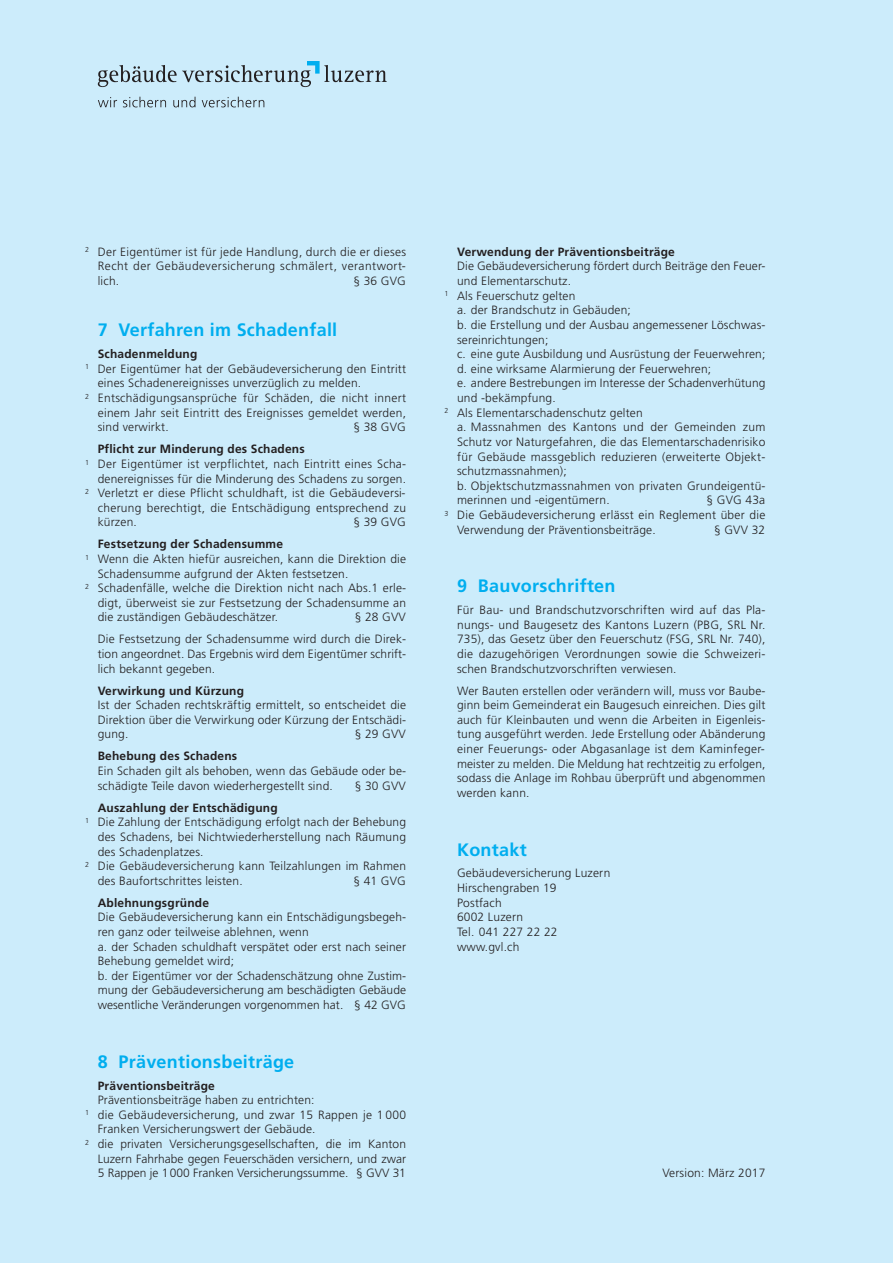
<style>
.page{position:relative;width:893px;height:1263px;background:#ccecfb}
.page>*{position:absolute;margin:0;border:0;box-sizing:border-box;transform-origin:0 0}
.t1{font:700 18px "Frutiger";letter-spacing:.015em;color:#00aeef}
.t2{font:300 12px/14.7px "Frutiger";letter-spacing:.015em;color:#231f20;text-align:justify}
.t3{font:700 12px "Frutiger";letter-spacing:.015em;color:#231f20}
.s1{font-family:"American Typewriter";font-weight:400}
</style>
<div class="page">
<svg style="left:98px;top:97px;width:19px;height:10px"></svg>
<svg style="left:123px;top:97px;width:43px;height:10px"></svg>
<svg style="left:173px;top:97px;width:22px;height:10px"></svg>
<svg style="left:202px;top:97px;width:62px;height:10px"></svg>
<svg style="left:98px;top:61px;width:289px;height:26px"></svg>
<p class="t2" style="left:98px;top:245px;width:310px;text-indent:-13px"><sup>2</sup> Der Eigentümer ist für jede Handlung, durch die er dieses Recht der Gebäudeversicherung schmälert, verantwort&shy;lich.</p>
<p class="t2" style="left:353px;top:274px;width:54px">§ 36 GVG</p>
<h1 class="t1" style="left:98px;top:323px;width:241px">7 Verfahren im Schadenfall</h1>
<p class="t3" style="left:98px;top:349px;width:101px">Schadenmeldung</p>
<p class="t2" style="left:85px;top:362px;width:322px"><sup>1</sup> Der Eigentümer hat der Gebäudeversicherung den Eintritt</p>
<p class="t2" style="left:98px;top:377px;width:265px">eines Schadenereignisses unverzüglich zu melden.</p>
<p class="t2" style="left:85px;top:391px;width:322px"><sup>2</sup> Entschädigungsansprüche für Schäden, die nicht innert</p>
<p class="t2" style="left:98px;top:406px;width:310px">einem Jahr seit Eintritt des Ereignisses gemeldet werden,</p>
<p class="t2" style="left:98px;top:421px;width:72px">sind verwirkt.</p>
<p class="t2" style="left:353px;top:421px;width:54px">§ 38 GVG</p>
<p class="t3" style="left:98px;top:444px;width:208px">Pflicht zur Minderung des Schadens</p>
<p class="t2" style="left:85px;top:457px;width:323px"><sup>1</sup> Der Eigentümer ist verpflichtet, nach Eintritt eines Scha-</p>
<p class="t2" style="left:98px;top:472px;width:310px">denereignisses für die Minderung des Schadens zu sorgen.</p>
<p class="t2" style="left:85px;top:486px;width:322px"><sup>2</sup> Verletzt er diese Pflicht schuldhaft, ist die Gebäudeversi-</p>
<p class="t2" style="left:98px;top:501px;width:310px">cherung berechtigt, die Entschädigung entsprechend zu</p>
<p class="t2" style="left:98px;top:516px;width:41px">kürzen.</p>
<p class="t2" style="left:353px;top:516px;width:54px">§ 39 GVG</p>
<p class="t3" style="left:98px;top:539px;width:187px">Festsetzung der Schadensumme</p>
<p class="t2" style="left:85px;top:552px;width:322px"><sup>1</sup> Wenn die Akten hiefür ausreichen, kann die Direktion die</p>
<p class="t2" style="left:98px;top:567px;width:252px">Schadensumme aufgrund der Akten festsetzen.</p>
<p class="t2" style="left:85px;top:582px;width:323px"><sup>2</sup> Schadenfälle, welche die Direktion nicht nach Abs.1 erle-</p>
<p class="t2" style="left:98px;top:596px;width:310px">digt, überweist sie zur Festsetzung der Schadensumme an</p>
<p class="t2" style="left:98px;top:611px;width:182px">die zuständigen Gebäudeschätzer.</p>
<p class="t2" style="left:98px;top:607px;width:310px;line-height:21.9px;text-align:right">§ 28 GVV<br>Die Festsetzung der Schadensumme wird durch die Direk-</p>
<p class="t2" style="left:98px;top:647px;width:310px">tion angeordnet. Das Ergebnis wird dem Eigentu<span class="s1">̈</span>mer schrift&shy;lich bekannt gegeben.</p>
<p class="t3" style="left:98px;top:686px;width:148px">Verwirkung und Kürzung</p>
<p class="t2" style="left:98px;top:699px;width:310px">Ist der Schaden rechtskräftig ermittelt, so entscheidet die Direktion über die Verwirkung oder Kürzung der Entschädi&shy;gung.</p>
<p class="t2" style="left:355px;top:728px;width:53px">§ 29 GVV</p>
<p class="t3" style="left:98px;top:751px;width:141px">Behebung des Schadens</p>
<p class="t2" style="left:98px;top:764px;width:310px">Ein Schaden gilt als behoben, wenn das Gebäude oder be&shy;schädigte Teile davon wiederhergestellt sind.</p>
<p class="t2" style="left:355px;top:779px;width:53px">§ 30 GVV</p>
<p class="t3" style="left:98px;top:803px;width:181px">Auszahlung der Entschädigung</p>
<p class="t2" style="left:85px;top:816px;width:322px"><sup>1</sup> Die Zahlung der Entschädigung erfolgt nach der Behebung</p>
<p class="t2" style="left:98px;top:830px;width:310px">des Schadens, bei Nichtwiederherstellung nach Räumung</p>
<p class="t2" style="left:98px;top:845px;width:107px">des Schadenplatzes.</p>
<p class="t2" style="left:85px;top:859px;width:322px"><sup>2</sup> Die Gebäudeversicherung kann Teilzahlungen im Rahmen</p>
<p class="t2" style="left:98px;top:874px;width:146px">des Baufortschrittes leisten.</p>
<p class="t2" style="left:353px;top:874px;width:54px">§ 41 GVG</p>
<p class="t3" style="left:98px;top:898px;width:113px">Ablehnungsgründe</p>
<p class="t2" style="left:98px;top:911px;width:310px;text-align:left">Die Gebäudeversicherung kann ein Entschädigungsbegeh&shy;ren ganz oder teilweise ablehnen, wenn<br>a. der Schaden schuldhaft verspätet oder erst nach seiner Behebung gemeldet wird;<br>b. der Eigentümer vor der Schadenschätzung ohne Zustim&shy;mung der Gebäudeversicherung am beschädigten Gebäude wesentliche Veränderungen vorgenommen hat. § 42 GVG</p>
<h1 class="t1" style="left:98px;top:1054px;width:198px">8 Präventionsbeiträge</h1>
<p class="t3" style="left:98px;top:1080px;width:119px">Präventionsbeiträge</p>
<p class="t2" style="left:98px;top:1093px;width:218px">Präventionsbeiträge haben zu entrichten:</p>
<p class="t2" style="left:85px;top:1108px;width:322px"><sup>1</sup> die Gebäudeversicherung, und zwar 15 Rappen je 1 000</p>
<p class="t2" style="left:98px;top:1123px;width:219px">Franken Versicherungswert der Gebäude.</p>
<p class="t2" style="left:85px;top:1137px;width:322px"><sup>2</sup> die privaten Versicherungsgesellschaften, die im Kanton</p>
<p class="t2" style="left:98px;top:1152px;width:310px">Luzern Fahrhabe gegen Feuerschäden versichern, und zwar</p>
<p class="t2" style="left:98px;top:1167px;width:310px">5 Rappen je 1000 Franken Versicherungssumme. § GVV 31</p>
<p class="t3" style="left:457px;top:247px;width:219px">Verwendung der Präventionsbeiträge</p>
<p class="t2" style="left:457px;top:260px;width:310px">Die Gebäudeversicherung fördert durch Beiträge den Feuer-</p>
<p class="t2" style="left:457px;top:274px;width:115px">und Elementarschutz.</p>
<p class="t2" style="left:444px;top:289px;width:132px"><sup>1</sup> Als Feuerschutz gelten</p>
<p class="t2" style="left:457px;top:304px;width:175px">a. der Brandschutz in Gebäuden;</p>
<p class="t2" style="left:457px;top:318px;width:310px">b. die Erstellung und der Ausbau angemessener Löschwas-</p>
<p class="t2" style="left:457px;top:333px;width:93px">sereinrichtungen;</p>
<p class="t2" style="left:457px;top:348px;width:310px">c. eine gute Ausbildung und Ausrüstung der Feuerwehren;</p>
<p class="t2" style="left:457px;top:362px;width:256px">d. eine wirksame Alarmierung der Feuerwehren;</p>
<p class="t2" style="left:457px;top:377px;width:310px">e. andere Bestrebungen im Interesse der Schadenverhütung</p>
<p class="t2" style="left:457px;top:391px;width:100px">und -bekämpfung.</p>
<p class="t2" style="left:444px;top:406px;width:200px"><sup>2</sup> Als Elementarschadenschutz gelten</p>
<p class="t2" style="left:457px;top:421px;width:310px">a. Massnahmen des Kantons und der Gemeinden zum</p>
<p class="t2" style="left:457px;top:435px;width:310px">Schutz vor Naturgefahren, die das Elementarschadenrisiko</p>
<p class="t2" style="left:457px;top:450px;width:310px">für Gebäude massgeblich reduzieren (erweiterte Objekt-</p>
<p class="t2" style="left:457px;top:465px;width:111px">schutzmassnahmen);</p>
<p class="t2" style="left:457px;top:479px;width:310px">b. Objektschutzmassnahmen von privaten Grundeigentü-</p>
<p class="t2" style="left:457px;top:494px;width:154px">merinnen und -eigentümern.</p>
<p class="t2" style="left:707px;top:494px;width:60px">§ GVG 43a</p>
<p class="t2" style="left:444px;top:508px;width:322px"><sup>3</sup> Die Gebäudeversicherung erlässt ein Reglement über die</p>
<p class="t2" style="left:457px;top:523px;width:200px">Verwendung der Präventionsbeiträge.</p>
<p class="t2" style="left:714px;top:523px;width:53px">§ GVV 32</p>
<h1 class="t1" style="left:457px;top:579px;width:160px">9 Bauvorschriften</h1>
<p class="t2" style="left:457px;top:603px;width:310px">Für Bau- und Brandschutzvorschriften wird auf das Pla&shy;nungs- und Baugesetz des Kantons Luzern (PBG, SRL Nr.<br>735), das Gesetz über den Feuerschutz (FSG, SRL Nr. 740), die dazugehörigen Verordnungen sowie die Schweizeri&shy;schen Brandschutzvorschriften verwiesen.</p>
<p class="t2" style="left:457px;top:684px;width:310px">Wer Bauten erstellen oder verändern will, muss vor Baube&shy;ginn beim Gemeinderat ein Baugesuch einreichen. Dies gilt auch für Kleinbauten und wenn die Arbeiten in Eigenleis&shy;tung ausgeführt werden. Jede Erstellung oder Abänderung einer Feuerungs- oder Abgasanlage ist dem Kaminfeger&shy;meister zu melden. Die Meldung hat rechtzeitig zu erfolgen, sodass die Anlage im Rohbau überprüft und abgenommen werden kann.</p>
<h1 class="t1" style="left:457px;top:842px;width:71px">Kontakt</h1>
<p class="t2" style="left:457px;top:867px;width:155px;text-align:left">Gebäudeversicherung Luzern<br>Hirschengraben 19<br>Postfach<br>6002 Luzern<br>Tel. 041 227 22 22 www.gvl.ch</p>
<p class="t2" style="left:662px;top:1167px;width:104px">Version: März 2017</p>
</div>
